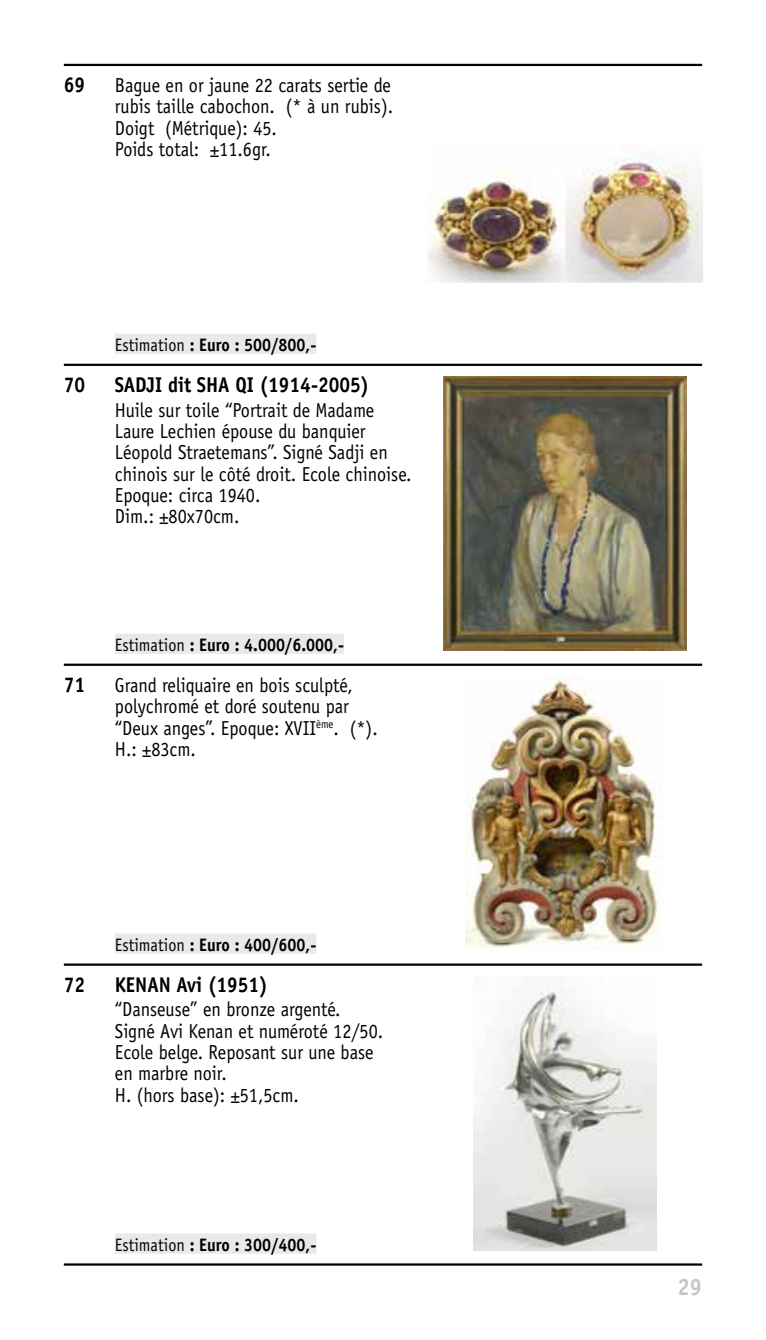
<style>
.page{position:relative;width:766px;height:1340px;background:#fff}
.page>*{position:absolute;margin:0;border:0;box-sizing:border-box;transform-origin:0 0}
.t1{font:700 23.62px "Officina Sans Std";color:#c5c7c7;scale:.94 1}
.t2{font:700 21.38px "Officina Sans Std";color:#000;scale:.9 1}
.t3{font:20.25px/21.4px "Officina Sans Std";color:#000;scale:.9 1}
.t4{font:700 18px "Officina Sans Std";color:#000;scale:.9 1}
.s1{font-weight:400}
</style>
<div class="page">
<img style="left:427px;top:154px;width:275px;height:129px">
<div style="left:115px;top:334px;width:201px;height:20px;background:#e8e9e9"></div>
<img style="left:443px;top:376px;width:243px;height:275px">
<div style="left:115px;top:633px;width:229px;height:21px;background:#e8e9e9"></div>
<img style="left:465px;top:676px;width:195px;height:273px">
<div style="left:115px;top:933px;width:201px;height:20px;background:#e8e9e9"></div>
<img style="left:473px;top:988px;width:183px;height:262px">
<div style="left:115px;top:1233px;width:201px;height:20px;background:#e8e9e9"></div>
<hr style="left:64px;top:64px;width:638px;height:2px;background:#000">
<hr style="left:64px;top:364px;width:638px;height:2px;background:#000">
<hr style="left:64px;top:663px;width:638px;height:3px;background:#000">
<hr style="left:64px;top:963px;width:638px;height:2px;background:#000">
<hr style="left:64px;top:1263px;width:638px;height:2px;background:#000">
<p class="t2" style="left:64px;top:71px;width:25px">69</p>
<p class="t3" style="left:115px;top:75px;width:310px">Bague en or jaune 22 carats sertie de rubis taille cabochon. (* à un rubis).<br>Doigt (Métrique): 45.<br>Poids total: ±11.6gr.</p>
<p class="t4" style="left:115px;top:333px;width:225px"><span class="s1">Estimation</span> : Euro : 500/800,-</p>
<p class="t2" style="left:64px;top:371px;width:25px">70</p>
<p class="t2" style="left:115px;top:371px;width:284px">SADJI dit SHA QI (1914-2005)</p>
<p class="t3" style="left:115px;top:399px;width:331px">Huile sur toile “Portrait de Madame<br>Laure Lechien épouse du banquier<br>Léopold Straetemans”. Signé Sadji en chinois sur le côté droit. Ecole chinoise.<br>Epoque: circa 1940.<br>Dim.: ±80x70cm.</p>
<p class="t4" style="left:115px;top:633px;width:256px"><span class="s1">Estimation</span> : Euro : 4.000/6.000,-</p>
<p class="t2" style="left:64px;top:671px;width:25px">71</p>
<p class="t3" style="left:115px;top:674px;width:293px">Grand reliquaire en bois sculpté, polychromé et doré soutenu par “Deux anges”. Epoque: XVII<sup>ème</sup>. (*).<br>H.: ±83cm.</p>
<p class="t4" style="left:115px;top:933px;width:225px"><span class="s1">Estimation</span> : Euro : 400/600,-</p>
<p class="t2" style="left:64px;top:971px;width:25px">72</p>
<p class="t2" style="left:115px;top:971px;width:171px">KENAN Avi (1951)</p>
<p class="t3" style="left:115px;top:998px;width:299px">“Danseuse” en bronze argenté.<br>Signé Avi Kenan et numéroté 12/50.<br>Ecole belge. Reposant sur une base en marbre noir.<br>H. (hors base): ±51,5cm.</p>
<p class="t4" style="left:115px;top:1233px;width:225px"><span class="s1">Estimation</span> : Euro : 300/400,-</p>
<p class="t1" style="left:677px;top:1272px;width:28px">29</p>
</div>
